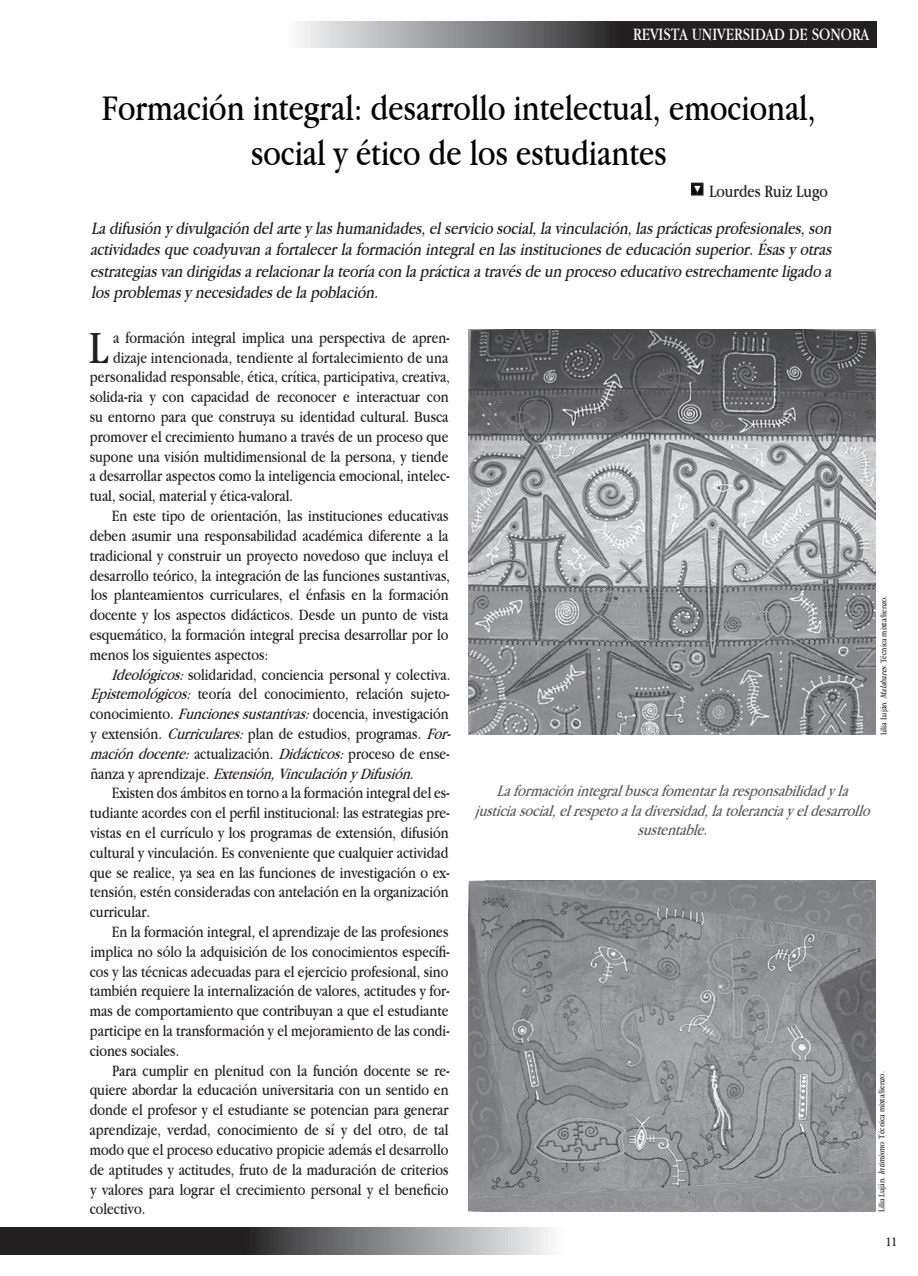
<style>
.page{position:relative;width:918px;height:1276px;background:#fff}
.page>*{position:absolute;margin:0;border:0;box-sizing:border-box;transform-origin:0 0}
.t1{font:48px "Apple Garamond";color:#231f20}
.t2{font:37.5px/45px "Apple Garamond";color:#040503;text-align:center}
.t3{font:italic 18px/21.6px "Apple Garamond";color:#231f20;text-align:justify}
.t4{font:18px "Apple Garamond";color:#fff}
.t5{font:18px "Apple Garamond";color:#231f20}
.t6{font:16.5px "Apple Garamond";color:#231f20}
.t7{font:italic 16.5px/19.8px "Apple Garamond";color:#58595b;text-align:center}
.t8{font:italic 16.5px "Apple Garamond";color:#231f20}
.t9{font:13.5px "Apple Garamond";color:#231f20}
.t10{font:9px "Apple Garamond";color:#231f20}
.s1{font-style:italic}
.s2{font-style:normal}
</style>
<div class="page">
<svg style="left:299px;top:21px;width:577px;height:27px;background:#5e5d5f"></svg>
<svg style="left:0;top:1227px;width:551px;height:27px;background:#5e5d5f"></svg>
<div style="left:691px;top:183px;width:13px;height:13px;border:2px solid #231f20"></div>
<svg style="left:691px;top:184px;width:13px;height:12px"></svg>
<img style="left:468px;top:330px;width:408px;height:405px">
<img style="left:468px;top:880px;width:407px;height:331px">
<p class="t4" style="left:633px;top:24px;width:237px">REVISTA UNIVERSIDAD DE SONORA</p>
<h2 class="t2" style="left:102px;top:84px;width:716px">Formación integral: desarrollo intelectual, emocional, social y ético de los estudiantes</h2>
<p class="t5" style="left:709px;top:181px;width:120px">Lourdes Ruiz Lugo</p>
<p class="t3" style="left:90px;top:217px;width:746px">La difusión y divulgación delarte y lashumanidades,elservicio social,la vinculación,lasprácticasprofesionales,son actividadesque coadyuvan a fortalecerla formación integralen lasinstitucionesde educación superior.Ésasy otras estrategiasvan dirigidasa relacionarla teoría con la práctica a travésde un proceso educativo estrechamente ligado a losproblemasy necesidadesde la población.</p>
<h1 class="t1" style="left:89px;top:319px;width:21px">L</h1>
<p class="t6" style="left:113px;top:328px;width:338px">a formación integral implica una perspectiva de apren-</p>
<p class="t6" style="left:113px;top:347px;width:337px">dizaje intencionada, tendiente al fortalecimiento de una</p>
<p class="t6" style="left:90px;top:367px;width:362px">personalidad responsable, ética, crítica, participativa, creativa,</p>
<p class="t6" style="left:90px;top:387px;width:360px">solida-ria y con capacidad de reconocer e interactuar con</p>
<p class="t6" style="left:90px;top:407px;width:360px">su entorno para que construya su identidad cultural. Busca</p>
<p class="t6" style="left:90px;top:427px;width:360px">promover el crecimiento humano a través de un proceso que</p>
<p class="t6" style="left:90px;top:446px;width:360px">supone una visión multidimensional de la persona, y tiende</p>
<p class="t6" style="left:90px;top:466px;width:362px">a desarrollar aspectos como la inteligencia emocional, intelec-</p>
<p class="t6" style="left:90px;top:486px;width:205px">tual, social, material y ética-valoral.</p>
<p class="t6" style="left:112px;top:506px;width:338px">En este tipo de orientación, las instituciones educativas</p>
<p class="t6" style="left:90px;top:526px;width:360px">deben asumir una responsabilidad académica diferente a la</p>
<p class="t6" style="left:90px;top:545px;width:360px">tradicional y construir un proyecto novedoso que incluya el</p>
<p class="t6" style="left:90px;top:565px;width:362px">desarrollo teórico, la integración de las funciones sustantivas,</p>
<p class="t6" style="left:91px;top:585px;width:359px">los planteamientos curriculares, el énfasis en la formación</p>
<p class="t6" style="left:90px;top:605px;width:360px">docente y los aspectos didácticos. Desde un punto de vista</p>
<p class="t6" style="left:90px;top:625px;width:360px">esquemático, la formación integral precisa desarrollar por lo</p>
<p class="t6" style="left:90px;top:644px;width:180px">menos los siguientes aspectos:</p>
<p class="t6" style="left:111px;top:664px;width:340px"><span class="s1">Ideológicos:</span>solidaridad, conciencia personal y colectiva.</p>
<p class="t6" style="left:91px;top:684px;width:361px"><span class="s1">Epistemológicos:</span> teoría del conocimiento, relación sujeto-</p>
<p class="t6" style="left:90px;top:704px;width:360px">conocimiento. <span class="s1">Funcionessustantivas:</span>docencia, investigación</p>
<p class="t6" style="left:91px;top:724px;width:367px">y extensión. <span class="s1">Curriculares:</span>plan de estudios, programas. <span class="s1">For-</span></p>
<p class="t6" style="left:90px;top:743px;width:362px"><span class="s1">macióndocente:</span>actualización. <span class="s1">Didácticos:</span>proceso de ense-</p>
<p class="t8" style="left:90px;top:763px;width:330px"><span class="s2">ñ a n z a y a p r e n d i z a j e .</span> Extensión,Vinculacióny Difusión.</p>
<p class="t6" style="left:112px;top:783px;width:340px">Existen dos ámbitos en torno a la formación integral del es-</p>
<p class="t6" style="left:90px;top:803px;width:362px">tudiante acordes con el perfil institucional: las estrategias pre-</p>
<p class="t6" style="left:90px;top:823px;width:360px">vistas en el currículo y los programas de extensión, difusión</p>
<p class="t6" style="left:90px;top:842px;width:360px">cultural y vinculación. Es conveniente que cualquier actividad</p>
<p class="t6" style="left:90px;top:862px;width:362px">que se realice, ya sea en las funciones de investigación o ex-</p>
<p class="t6" style="left:90px;top:882px;width:360px">tensión, estén consideradas con antelación en la organización</p>
<p class="t6" style="left:90px;top:902px;width:62px">curricular.</p>
<p class="t6" style="left:112px;top:922px;width:338px">En la formación integral, el aprendizaje de las profesiones</p>
<p class="t6" style="left:90px;top:941px;width:361px">implica no sólo la adquisición de los conocimientos específi-</p>
<p class="t6" style="left:90px;top:961px;width:360px">cos y las técnicas adecuadas para el ejercicio profesional, sino</p>
<p class="t6" style="left:90px;top:981px;width:362px">también requiere la internalización de valores, actitudes y for-</p>
<p class="t6" style="left:90px;top:1001px;width:360px">mas de comportamiento que contribuyan a que el estudiante</p>
<p class="t6" style="left:90px;top:1021px;width:362px">participe en la transformación y el mejoramiento de las condi-</p>
<p class="t6" style="left:90px;top:1040px;width:91px">ciones sociales.</p>
<p class="t6" style="left:112px;top:1060px;width:339px">Para cumplir en plenitud con la función docente se re-</p>
<p class="t6" style="left:90px;top:1080px;width:360px">quiere abordar la educación universitaria con un sentido en</p>
<p class="t6" style="left:90px;top:1100px;width:360px">donde el profesor y el estudiante se potencian para generar</p>
<p class="t6" style="left:90px;top:1120px;width:360px">aprendizaje, verdad, conocimiento de sí y del otro, de tal</p>
<p class="t6" style="left:90px;top:1139px;width:360px">modo que el proceso educativo propicie además el desarrollo</p>
<p class="t6" style="left:90px;top:1159px;width:360px">de aptitudes y actitudes, fruto de la maduración de criterios</p>
<p class="t6" style="left:91px;top:1179px;width:359px">y valores para lograr el crecimiento personal y el beneficio</p>
<p class="t6" style="left:90px;top:1199px;width:57px">colectivo.</p>
<p class="t10" style="left:878px;top:735px;width:141px;rotate:-90deg">Lilia Luján. <span class="s1">Malabares</span>. Técnica mixta/lienzo.</p>
<p class="t7" style="left:475px;top:780px;width:402px">Laformaciónintegralbuscafomentarlaresponsabilidady la justiciasocial,elrespetoaladiversidad,latoleranciay eldesarrollo sustentable.</p>
<p class="t10" style="left:876px;top:1212px;width:142px;rotate:-90deg">Lilia Luján. <span class="s1">Intimismo</span>. Técnica mixta/lienzo.</p>
<p class="t9" style="left:885px;top:1233px;width:13px">11</p>
</div>
